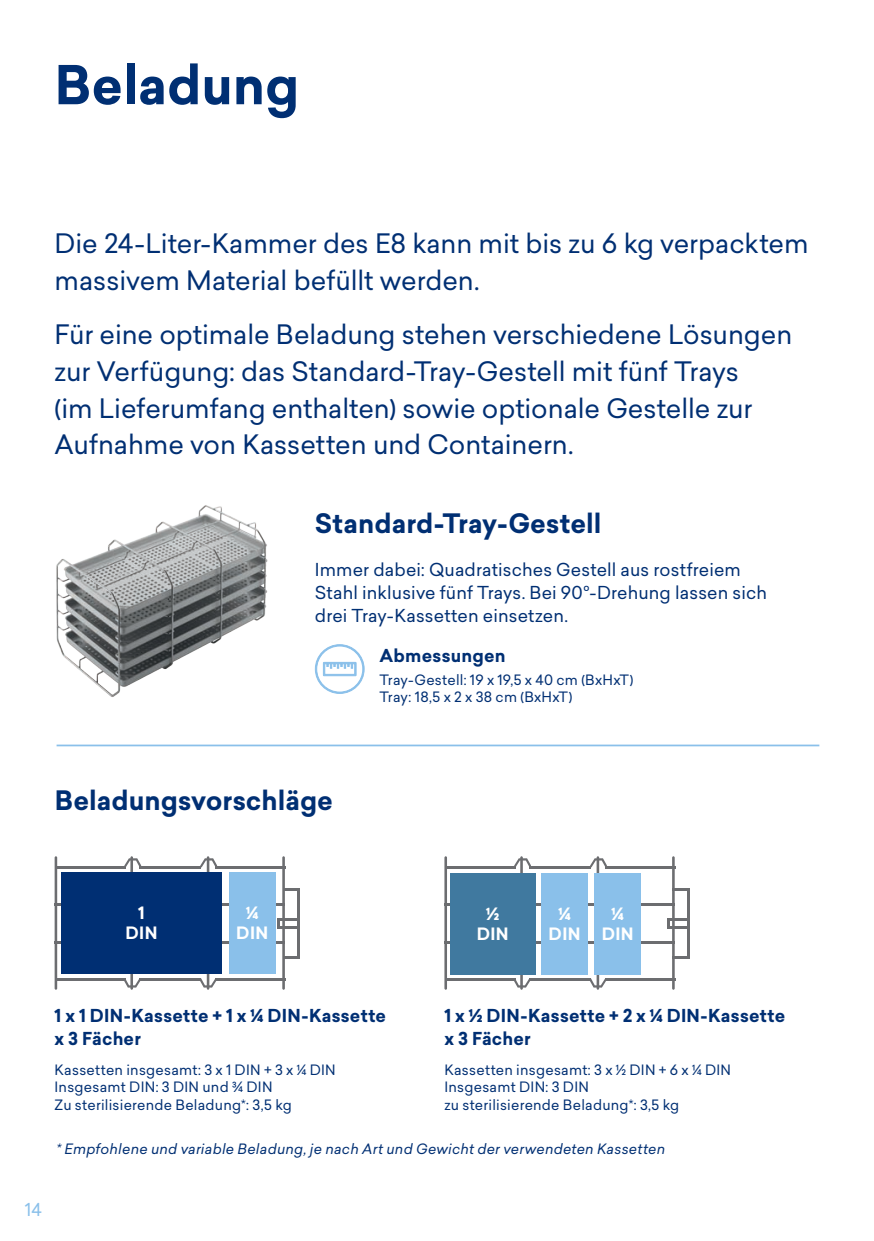
<style>
.page{position:relative;width:874px;height:1241px;background:#fff}
.page>*{position:absolute;margin:0;border:0;box-sizing:border-box;transform-origin:0 0}
.TITOLI_PAGINA_BLU{font:700 52.5px "Sailec";letter-spacing:-.005em;color:#002f73}
.t1{font:26.25px/36.8px "Sailec";letter-spacing:-.005em;color:#002f73}
.Titoli_Plus_15pt{font:700 26.25px "Sailec";color:#002f73}
.Testo_caratteristiche_8pt_bianco{font:17.5px/22.8px "Sailec";letter-spacing:.01em;color:#002f73}
.Caratteristiche_prodotto{font:700 17.5px/22.8px "Sailec";letter-spacing:.015em;color:#002f73}
.t2{font:17.5px "Sailec";color:#8ac0ea}
.t3{font:700 16.62px "Sailec";letter-spacing:.02em;color:#fff}
.Testo_caratteristiche_8pt{font:14px/17.5px "Sailec";letter-spacing:.015em;color:#002f73}
.t4{font:italic 14px "Sailec";letter-spacing:.015em;color:#002f73}
</style>
<div class="page">
<svg style="left:314px;top:644px;width:51px;height:50px"></svg>
<hr style="left:55px;top:941px;width:230px;height:2px;background:#6c6d70">
<hr style="left:55px;top:978px;width:70px;height:2px;background:#6c6d70">
<hr style="left:215px;top:978px;width:70px;height:2px;background:#6c6d70">
<hr style="left:139px;top:977px;width:62px;height:3px;background:#6c6d70">
<hr style="left:55px;top:865px;width:70px;height:3px;background:#6c6d70">
<hr style="left:215px;top:865px;width:70px;height:3px;background:#6c6d70">
<hr style="left:139px;top:865px;width:62px;height:3px;background:#6c6d70">
<hr style="left:55px;top:903px;width:230px;height:2px;background:#6c6d70">
<svg style="left:123px;top:978px;width:18px;height:9px"></svg>
<svg style="left:199px;top:978px;width:18px;height:9px"></svg>
<svg style="left:199px;top:858px;width:18px;height:9px"></svg>
<svg style="left:123px;top:858px;width:18px;height:9px"></svg>
<hr style="left:55px;top:856px;width:2px;height:133px;background:#6c6d70">
<hr style="left:282px;top:856px;width:3px;height:133px;background:#6c6d70">
<hr style="left:130px;top:856px;width:3px;height:133px;background:#6c6d70">
<hr style="left:207px;top:856px;width:2px;height:133px;background:#6c6d70">
<svg style="left:282px;top:956px;width:15px;height:2px"></svg>
<svg style="left:282px;top:888px;width:15px;height:2px"></svg>
<hr style="left:297px;top:888px;width:2px;height:70px;background:#6c6d70">
<svg style="left:277px;top:920px;width:3px;height:6px"></svg>
<hr style="left:277px;top:917px;width:21px;height:3px;background:#6c6d70">
<hr style="left:277px;top:926px;width:21px;height:2px;background:#6c6d70">
<div style="left:61px;top:872px;width:160px;height:101px;background:#002f73"></div>
<div style="left:229px;top:872px;width:46px;height:101px;background:#8ac0ea"></div>
<hr style="left:444px;top:941px;width:230px;height:2px;background:#6c6d70">
<hr style="left:444px;top:978px;width:71px;height:2px;background:#6c6d70">
<hr style="left:604px;top:978px;width:71px;height:2px;background:#6c6d70">
<hr style="left:529px;top:977px;width:61px;height:3px;background:#6c6d70">
<hr style="left:444px;top:865px;width:71px;height:3px;background:#6c6d70">
<hr style="left:604px;top:865px;width:71px;height:3px;background:#6c6d70">
<hr style="left:529px;top:865px;width:61px;height:3px;background:#6c6d70">
<hr style="left:444px;top:903px;width:230px;height:2px;background:#6c6d70">
<svg style="left:513px;top:978px;width:18px;height:9px"></svg>
<svg style="left:589px;top:978px;width:18px;height:9px"></svg>
<svg style="left:589px;top:858px;width:18px;height:9px"></svg>
<svg style="left:513px;top:858px;width:18px;height:9px"></svg>
<hr style="left:444px;top:856px;width:3px;height:133px;background:#6c6d70">
<hr style="left:671px;top:856px;width:3px;height:133px;background:#6c6d70">
<hr style="left:520px;top:856px;width:2px;height:133px;background:#6c6d70">
<hr style="left:596px;top:856px;width:3px;height:133px;background:#6c6d70">
<svg style="left:674px;top:956px;width:12px;height:2px"></svg>
<svg style="left:674px;top:888px;width:12px;height:2px"></svg>
<hr style="left:686px;top:888px;width:3px;height:70px;background:#6c6d70">
<svg style="left:667px;top:920px;width:2px;height:6px"></svg>
<hr style="left:667px;top:917px;width:20px;height:3px;background:#6c6d70">
<hr style="left:667px;top:926px;width:20px;height:2px;background:#6c6d70">
<div style="left:541px;top:873px;width:46px;height:101px;background:#8ac0ea"></div>
<div style="left:594px;top:873px;width:46px;height:101px;background:#8ac0ea"></div>
<div style="left:450px;top:873px;width:85px;height:101px;background:#40799f"></div>
<hr style="left:57px;top:744px;width:762px;height:2px;background:#8ac0ea">
<img style="left:56px;top:505px;width:212px;height:192px">
<p class="TITOLI_PAGINA_BLU" style="left:55px;top:48px;width:246px">Beladung</p>
<p class="t1" style="left:55px;top:225px;width:755px">Die 24-Liter-Kammer des E8 kann mit bis zu 6 kg verpacktem massivem Material befüllt werden.</p>
<p class="t1" style="left:55px;top:316px;width:738px">Für eine optimale Beladung stehen verschiedene Lösungen zur Verfügung: das Standard-Tray-Gestell mit fünf Trays<br>(im Lieferumfang enthalten) sowie optionale Gestelle zur Aufnahme von Kassetten und Containern.</p>
<p class="Titoli_Plus_15pt" style="left:315px;top:505px;width:288px">Standard-Tray-Gestell</p>
<p class="Testo_caratteristiche_8pt_bianco" style="left:315px;top:558px;width:453px">Immer dabei: Quadratisches Gestell aus rostfreiem<br>Stahl inklusive fünf Trays. Bei 90°-Drehung lassen sich drei Tray-Kassetten einsetzen.</p>
<p class="Titoli_Plus_15pt" style="left:55px;top:782px;width:279px">Beladungsvorschläge</p>
<p class="Caratteristiche_prodotto" style="left:379px;top:644px;width:127px">Abmessungen</p>
<p class="Testo_caratteristiche_8pt" style="left:379px;top:670px;width:255px">Tray-Gestell: 19 x 19,5 x 40 cm (BxHxT)</p>
<p class="Testo_caratteristiche_8pt" style="left:379px;top:688px;width:194px">Tray: 18,5 x 2 x 38 cm (BxHxT)</p>
<p class="t3" style="left:138px;top:901px;width:8px">1</p>
<p class="t3" style="left:125px;top:921px;width:33px">DIN</p>
<p class="t3" style="left:246px;top:901px;width:14px">¼</p>
<p class="t3" style="left:236px;top:921px;width:33px">DIN</p>
<p class="t3" style="left:486px;top:902px;width:15px">½</p>
<p class="t3" style="left:476px;top:922px;width:33px">DIN</p>
<p class="t3" style="left:558px;top:902px;width:14px">¼</p>
<p class="t3" style="left:548px;top:922px;width:33px">DIN</p>
<p class="t3" style="left:611px;top:902px;width:14px">¼</p>
<p class="t3" style="left:601px;top:922px;width:33px">DIN</p>
<p class="Caratteristiche_prodotto" style="left:55px;top:1004px;width:333px">1 x 1 DIN-Kassette + 1 x ¼ DIN-Kassette x 3 Fächer</p>
<p class="Testo_caratteristiche_8pt" style="left:55px;top:1060px;width:282px">Kassetten insgesamt: 3 x 1 DIN + 3 x ¼ DIN<br>Insgesamt DIN: 3 DIN und ¾ DIN</p>
<p class="Testo_caratteristiche_8pt" style="left:55px;top:1095px;width:238px">Zu sterilisierende Beladung*: 3,5 kg</p>
<p class="Caratteristiche_prodotto" style="left:444px;top:1004px;width:342px">1 x ½ DIN-Kassette + 2 x ¼ DIN-Kassette x 3 Fächer</p>
<p class="Testo_caratteristiche_8pt" style="left:444px;top:1060px;width:288px">Kassetten insgesamt: 3 x ½ DIN + 6 x ¼ DIN</p>
<p class="Testo_caratteristiche_8pt" style="left:444px;top:1077px;width:146px">Insgesamt DIN: 3 DIN</p>
<p class="Testo_caratteristiche_8pt" style="left:444px;top:1095px;width:236px">zu sterilisierende Beladung*: 3,5 kg</p>
<p class="t4" style="left:57px;top:1138px;width:610px">* Empfohlene und variable Beladung, je nach Art und Gewicht der verwendeten Kassetten</p>
<p class="t2" style="left:25px;top:1197px;width:18px">14</p>
</div>
